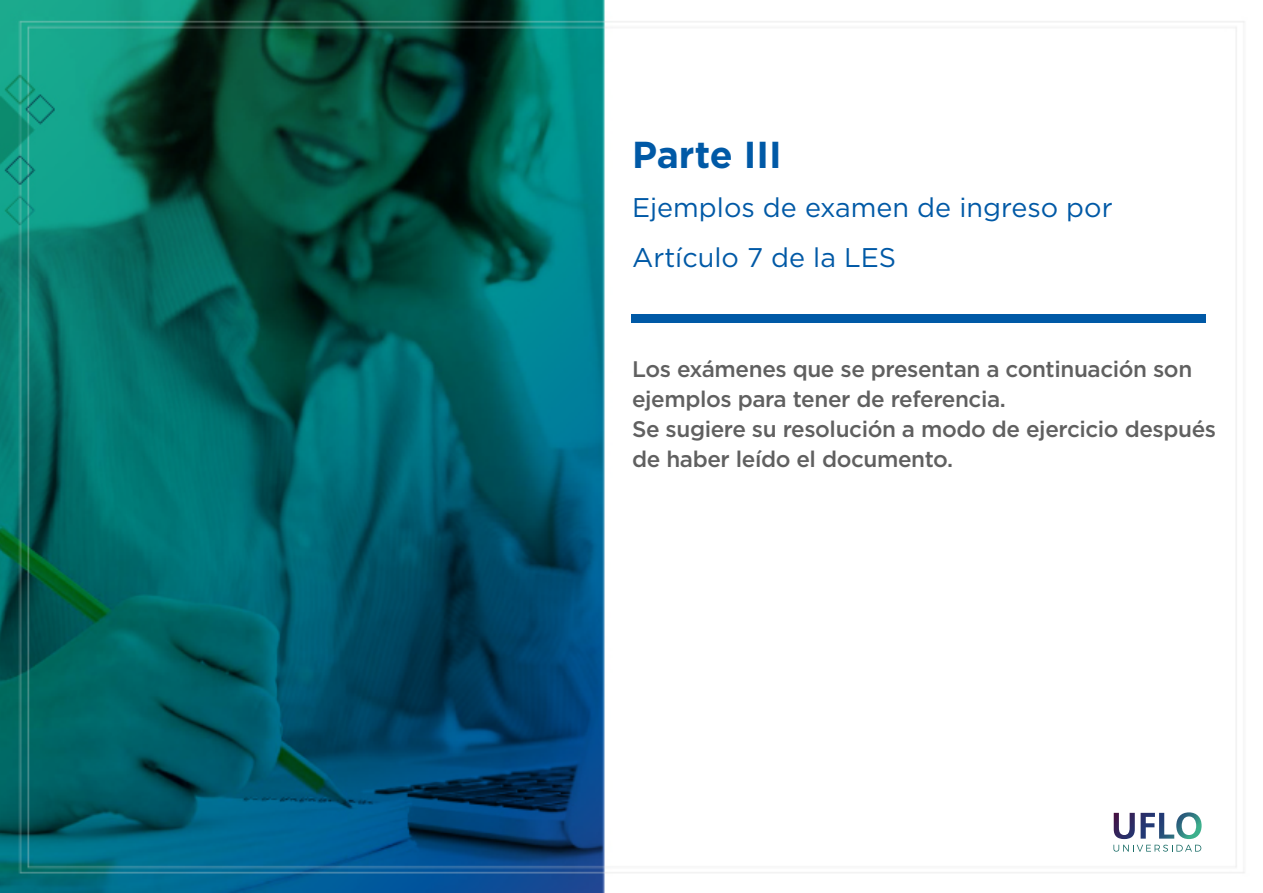
<style>
.page{position:relative;width:1263px;height:893px;background:#fff}
.page>*{position:absolute;margin:0;border:0;box-sizing:border-box;transform-origin:0 0}
.t1{font:700 37.5px "Gotham";color:#0059a6}
.t2{font:27px/49.5px "Gotham";color:#0059a6}
.t3{font:500 22.5px/30px "Gotham";letter-spacing:-.02em;color:#606060}
</style>
<div class="page">
<img style="left:0;top:0;width:1245px;height:893px">
<div style="left:631px;top:314px;width:574px;height:9px;background:#0059a6"></div>
<svg style="left:1114px;top:812px;width:87px;height:27px"></svg>
<svg style="left:1113px;top:845px;width:88px;height:7px"></svg>
<h1 class="t1" style="left:632px;top:130px;width:151px">Parte III</h1>
<p class="t2" style="left:632px;top:183px;width:482px">Ejemplos de examen de ingreso por<br>Artículo 7 de la LES</p>
<p class="t3" style="left:632px;top:354px;width:585px">Los exámenes que se presentan a continuación son ejemplos para tener de referencia.<br>Se sugiere su resolución a modo de ejercicio después de haber leído el documento.</p>
</div>
